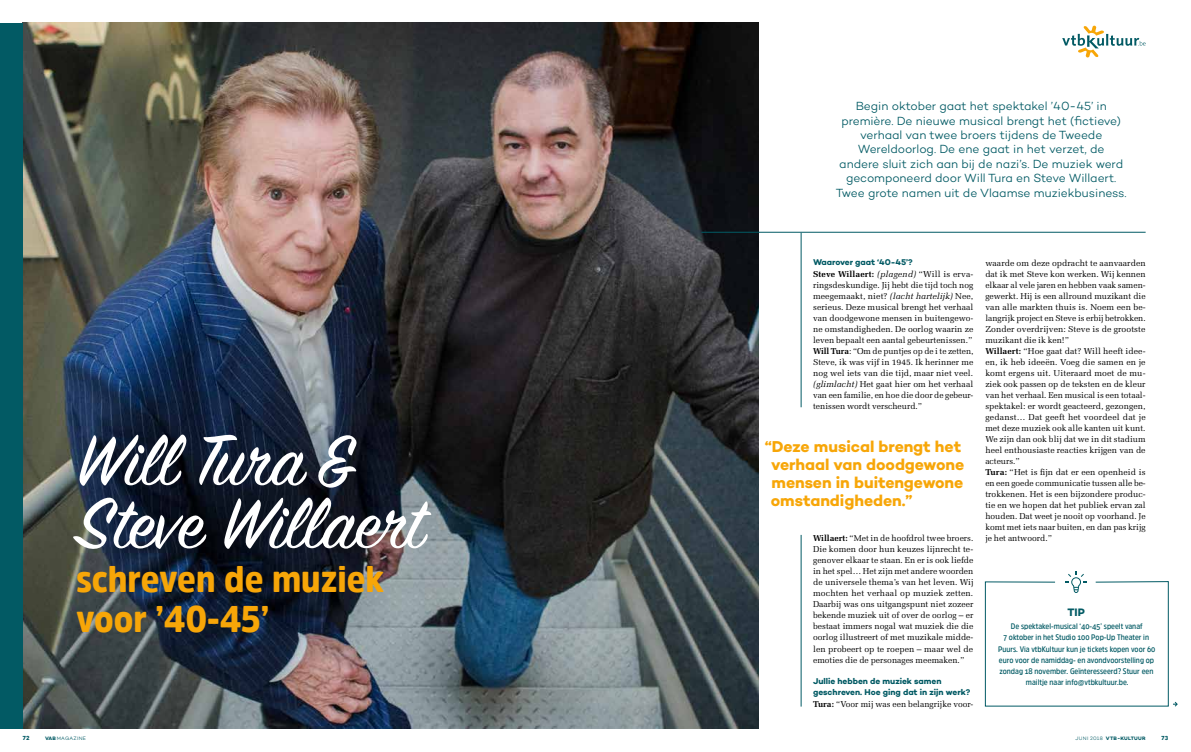
<style>
.page{position:relative;width:1191px;height:752px;background:#fff}
.page>*{position:absolute;margin:0;border:0;box-sizing:border-box;transform-origin:0 0}
.t1{font:80px "Sign Painter House Script";letter-spacing:-.005em;color:#fff}
.t2{font:900 37px/40px "Amsi Pro Narw";color:#f7a608}
.t3{font:700 16px/18px "Campton";letter-spacing:-.005em;color:#f7a608;text-align:center}
.t4{font:300 12px/14.4px "Campton";letter-spacing:-.005em;color:#025a64;text-align:center}
.t5{font:700 11px "Campton";color:#025a64}
.t6{font:8.5px/11px "Melior LT Std";color:#000}
.t7{font:700 8.5px/11px "Campton";letter-spacing:-.005em;color:#025a64}
.t8{font:600 8px/11px "Amsi Pro Narw";color:#025a64;text-align:center}
.t9{font:700 6px "Campton";color:#025a64}
.t10{font:700 5px "Campton";letter-spacing:.055em;color:#025a64}
.t11{font:300 5px "Campton";letter-spacing:.06em;color:#025a64}
.s1{font-weight:700}
.s2{font-style:italic}
.s3{font-weight:300}
</style>
<div class="page">
<img style="left:23px;top:23px;width:735px;height:705px">
<div style="left:0;top:23px;width:23px;height:705px;background:#025a64"></div>
<svg style="left:1062px;top:26px;width:83px;height:31px"></svg>
<hr style="left:701px;top:232px;width:444px;height:1px;background:#025a64">
<svg style="left:984px;top:571px;width:193px;height:135px"></svg>
<hr style="left:800px;top:232px;width:1px;height:175px;background:#025a64">
<hr style="left:800px;top:534px;width:1px;height:172px;background:#025a64">
<h1 class="t1" style="left:76px;top:411px;width:283px">Will Tura &amp;</h1>
<h1 class="t1" style="left:76px;top:474px;width:349px">Steve Willaert</h1>
<h2 class="t2" style="left:76px;top:558px;width:309px">schreven de muziek voor ’40-45’</h2>
<p class="t4" style="left:835px;top:99px;width:292px">Begin oktober gaat het spektakel ’40-45’ in première. De nieuwe musical brengt het (fictieve) verhaal van twee broers tijdens de Tweede Wereldoorlog. De ene gaat in het verzet, de<br>andere sluit zich aan bij de nazi’s. De muziek werd gecomponeerd door Will Tura en Steve Willaert.<br>Twee grote namen uit de Vlaamse muziekbusiness.</p>
<p class="t7" style="left:813px;top:256px;width:101px">Waarover gaat ‘40-45’?</p>
<p class="t6" style="left:813px;top:268px;width:162px"><span class="s1">Steve Willaert:</span> <span class="s2">(plagend)</span> “Will is erva&shy;ringsdeskundige. Jij hebt die tijd toch nog meegemaakt, niet? <span class="s2">(lacht hartelijk)</span> Nee, serieus. Deze musical brengt het verhaal van doodgewone mensen in buitengewo&shy;ne omstandigheden. De oorlog waarin ze leven bepaalt een aantal gebeurtenissen.” <span class="s1">Will Tura</span>: “Om de puntjes op de i te zetten, Steve, ik was vijf in 1945. Ik herinner me nog wel iets van die tijd, maar niet veel. <span class="s2">(glimlacht)</span> Het gaat hier om het verhaal van een familie, en hoe die door de gebeur&shy;tenissen wordt verscheurd.”</p>
<h3 class="t3" style="left:765px;top:437px;width:201px">“Deze musical brengt het verhaal van doodgewone mensen in buitengewone</h3>
<h3 class="t3" style="left:771px;top:491px;width:143px">omstandigheden.”</h3>
<p class="t6" style="left:813px;top:532px;width:162px;text-align:justify"><span class="s1">Willaert:</span> “Met in de hoofdrol twee broers.<br>Die komen door hun keuzes lijnrecht te&shy;genover elkaar te staan. En er is ook liefde in het spel… Het zijn met andere woorden de universele thema’s van het leven. Wij mochten het verhaal op muziek zetten.<br>Daarbij was ons uitgangspunt niet zozeer bekende muziek uit of over de oorlog – er bestaat immers nogal wat muziek die die oorlog illustreert of met muzikale midde&shy;len probeert op te roepen – maar wel de emoties die de personages meemaken.”</p>
<p class="t7" style="left:813px;top:674px;width:159px">Jullie hebben de muziek samen geschreven. Hoe ging dat in zijn werk?</p>
<p class="t6" style="left:813px;top:697px;width:162px"><span class="s1">Tura:</span> “Voor mij was een belangrijke voor-</p>
<p class="t6" style="left:985px;top:257px;width:162px">waarde om deze opdracht te aanvaarden dat ik met Steve kon werken. Wij kennen elkaar al vele jaren en hebben vaak samen&shy;gewerkt. Hij is een allround muzikant die van alle markten thuis is. Noem een be&shy;langrijk project en Steve is erbij betrokken.<br>Zonder overdrijven: Steve is de grootste muzikant die ik ken!”<br><span class="s1">Willaert:</span> “Hoe gaat dat? Will heeft idee&shy;ën, ik heb ideeën. Voeg die samen en je komt ergens uit. Uiteraard moet de mu&shy;ziek ook passen op de teksten en de kleur van het verhaal. Een musical is een totaal&shy;spektakel: er wordt geacteerd, gezongen, gedanst… Dat geeft het voordeel dat je met deze muziek ook alle kanten uit kunt.<br>We zijn dan ook blij dat we in dit stadium heel enthousiaste reacties krijgen van de acteurs.”<br><span class="s1">Tura:</span> “Het is fijn dat er een openheid is en een goede communicatie tussen alle be&shy;trokkenen. Het is een bijzondere produc&shy;tie en we hopen dat het publiek ervan zal houden. Dat weet je nooit op voorhand. Je komt met iets naar buiten, en dan pas krijg je het antwoord.”</p>
<p class="t5" style="left:1067px;top:605px;width:19px">TIP</p>
<p class="t8" style="left:998px;top:620px;width:159px">De spektakel-musical ‘40-45’ speelt vanaf<br>7 oktober in het Studio 100 Pop-Up Theater in Puurs. Via vtbKultuur kun je tickets kopen voor 60 euro voor de namiddag- en avondvoorstelling op zondag 18 november. Geïnteresseerd? Stuur een mailtje naar info@vtbkultuur.be.</p>
<p class="t9" style="left:23px;top:733px;width:8px">72</p>
<p class="t11" style="left:45px;top:734px;width:42px"><span class="s1">VAB</span>MAGAZINE</p>
<p class="t10" style="left:1075px;top:734px;width:72px"><span class="s3">JUNI 2018</span> VTB-KULTUUR</p>
<p class="t9" style="left:1161px;top:733px;width:8px">73</p>
</div>
